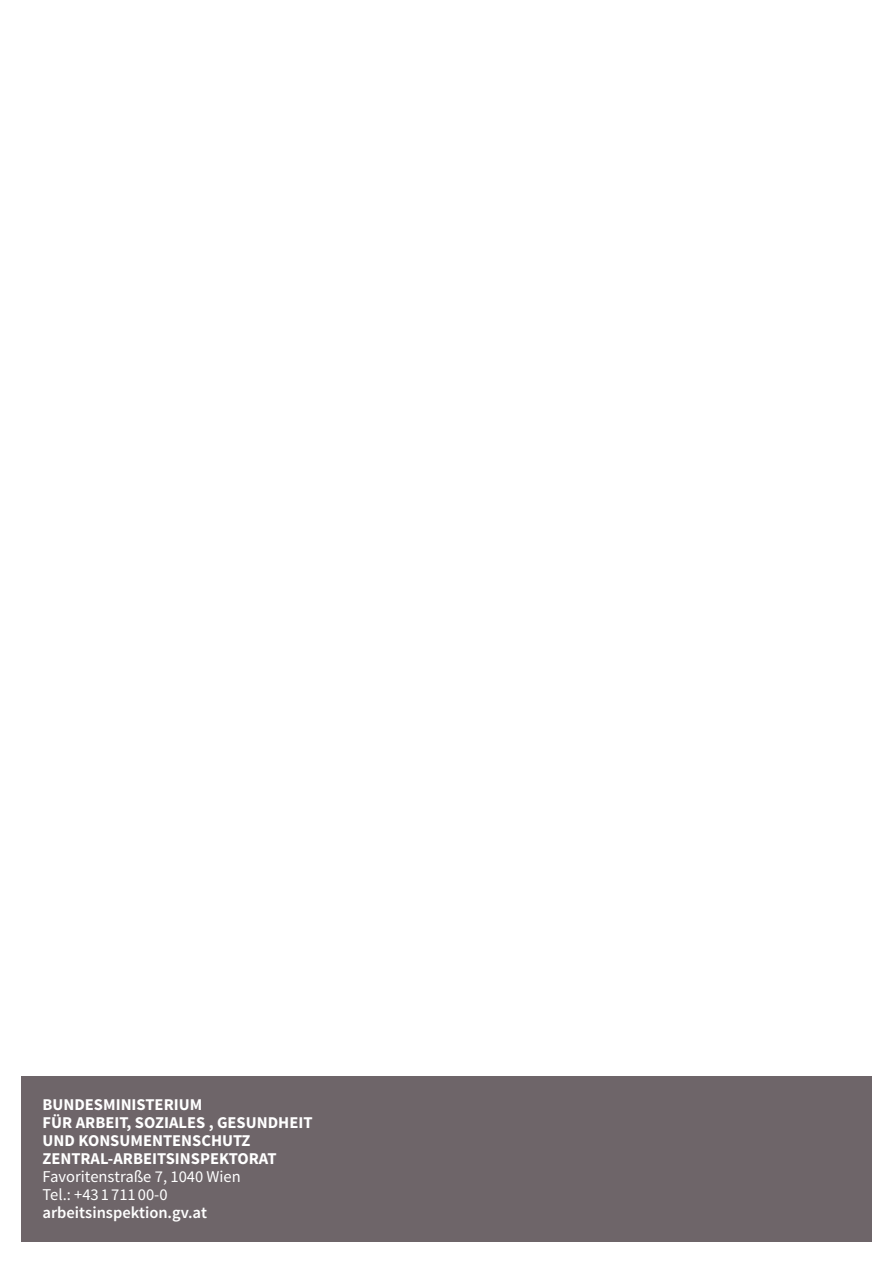
<style>
.page{position:relative;width:893px;height:1263px;background:#fff}
.page>*{position:absolute;margin:0;border:0;box-sizing:border-box;transform-origin:0 0}
.Setup_AI_und_Ministerium{font:700 16.5px/18px "Source Sans Pro";color:#fff}
.Setup_Adresse_und_Tel{font:16.5px "Source Sans Pro";color:#fff}
.Setup_URL{font:600 16.5px "Source Sans Pro";color:#fff}
</style>
<div class="page">
<div style="left:21px;top:1076px;width:851px;height:166px;background:#6e6569"></div>
<p class="Setup_AI_und_Ministerium" style="left:43px;top:1096px;width:271px">BUNDESMINISTERIUM<br>FÜR ARBEIT, SOZIALES , GESUNDHEIT<br>UND KONSUMENTENSCHUTZ</p>
<p class="Setup_AI_und_Ministerium" style="left:43px;top:1150px;width:236px">ZENTRAL-ARBEITSINSPEKTORAT</p>
<p class="Setup_Adresse_und_Tel" style="left:43px;top:1166px;width:200px">Favoritenstraße 7, 1040 Wien</p>
<p class="Setup_Adresse_und_Tel" style="left:43px;top:1184px;width:127px">Tel.: +43 1 711 00-0</p>
<p class="Setup_URL" style="left:43px;top:1201px;width:166px">arbeitsinspektion.gv.at</p>
</div>
